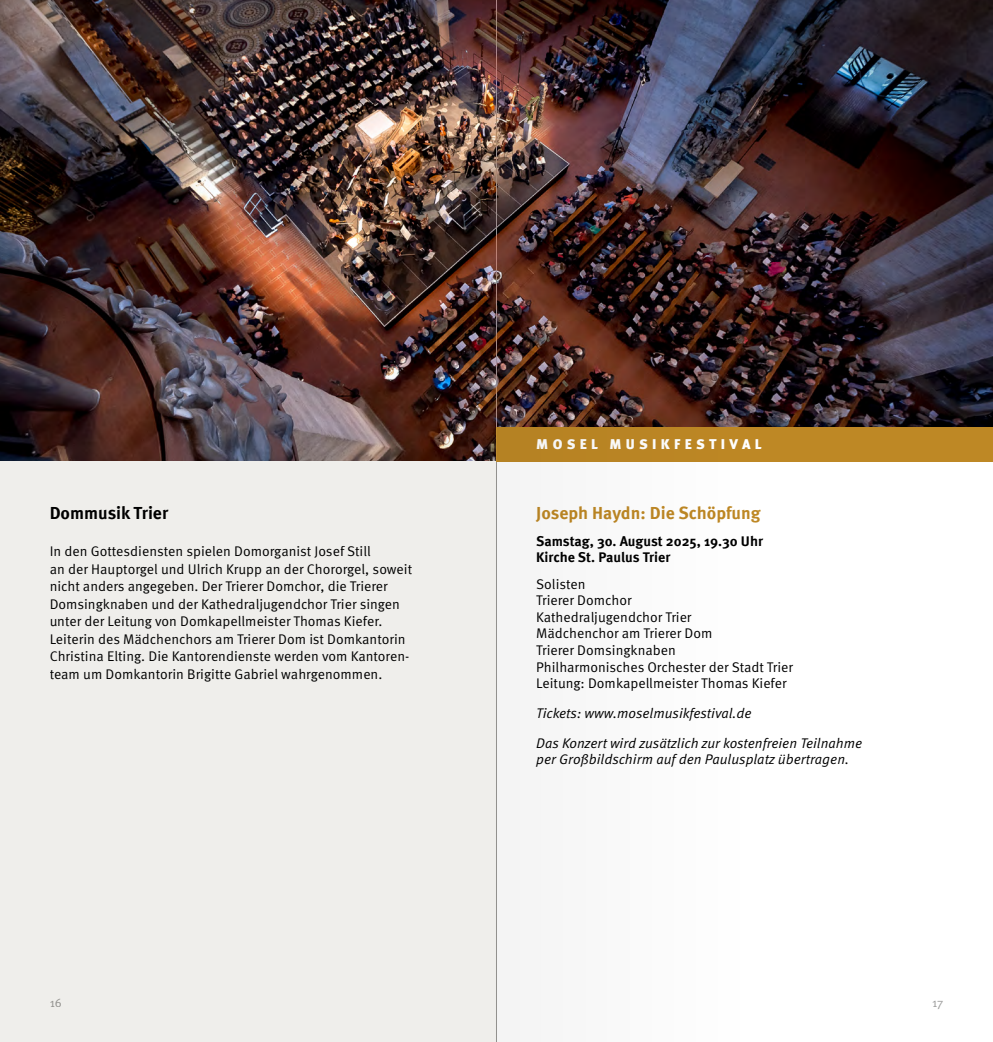
<style>
.page{position:relative;width:993px;height:1042px;background:#fff}
.page>*{position:absolute;margin:0;border:0;box-sizing:border-box;transform-origin:0 0}
.t1{font:700 17.5px "Meta Pro";color:#be8825}
.t2{font:700 17.5px "Meta Pro";color:#000}
.t3{font:14px/17.5px "Meta Pro";color:#000}
.t4{font:italic 14px/29.8px "Meta Pro";color:#000}
.t5{font:700 14px/16.6px "Meta Pro";color:#000}
.t6{font:900 14px "Meta Pro";letter-spacing:.31em;color:#fff}
.t7{font:14px "Meta Pro";color:#878787}
.t8{font:12.25px "Meta Pro";color:#9d9d9c}
.t9{font:12.25px "Meta Pro";color:#9d9d9c}
</style>
<div class="page">
<img style="left:0;top:0;width:992px;height:461px">
<div style="left:0;top:461px;width:496px;height:581px;background:#efeeeb"></div>
<div style="left:496px;top:427px;width:496px;height:34px;background:#be8825"></div>
<img style="left:496px;top:0;width:263px;height:1042px">
<p class="t6" style="left:536px;top:433px;width:227px">MOSEL MUSIKFESTIVAL</p>
<p class="t2" style="left:50px;top:500px;width:120px">Dommusik Trier</p>
<p class="t3" style="left:50px;top:543px;width:364px">In den Gottesdiensten spielen Domorganist Josef Still<br>an der Hauptorgel und Ulrich Krupp an der Chororgel, soweit nicht anders angegeben. Der Trierer Domchor, die Trierer Domsingknaben und der Kathedraljugendchor Trier singen unter der Leitung von Domkapellmeister Thomas Kiefer.<br>Leiterin des Mädchenchors am Trierer Dom ist Domkantorin Christina Elting. Die Kantorendienste werden vom Kantoren&shy;team um Domkantorin Brigitte Gabriel wahrgenommen.</p>
<p class="t1" style="left:536px;top:500px;width:226px">Joseph Haydn: Die Schöpfung</p>
<p class="t5" style="left:536px;top:532px;width:228px">Samstag, 30. August 2025, 19.30 Uhr<br>Kirche St. Paulus Trier</p>
<p class="t3" style="left:536px;top:576px;width:258px;line-height:16.6px">Solisten<br>Trierer Domchor<br>Kathedraljugendchor Trier<br>Mädchenchor am Trierer Dom<br>Trierer Domsingknaben<br>Philharmonisches Orchester der Stadt Trier<br>Leitung: Domkapellmeister Thomas Kiefer</p>
<p class="t4" style="left:536px;top:699px;width:327px">Tickets: www.moselmusikfestival.de<br>Das Konzert wird zusätzlich zur kostenfreien Teilnahme</p>
<p class="t4" style="left:536px;top:745px;width:314px">per Großbildschirm auf den Paulusplatz übertragen.</p>
<p class="t9" style="left:50px;top:993px;width:14px">16</p>
<p class="t7" style="left:50px;top:997px;width:16px">16</p>
<p class="t8" style="left:931px;top:994px;width:13px">17</p>
</div>
